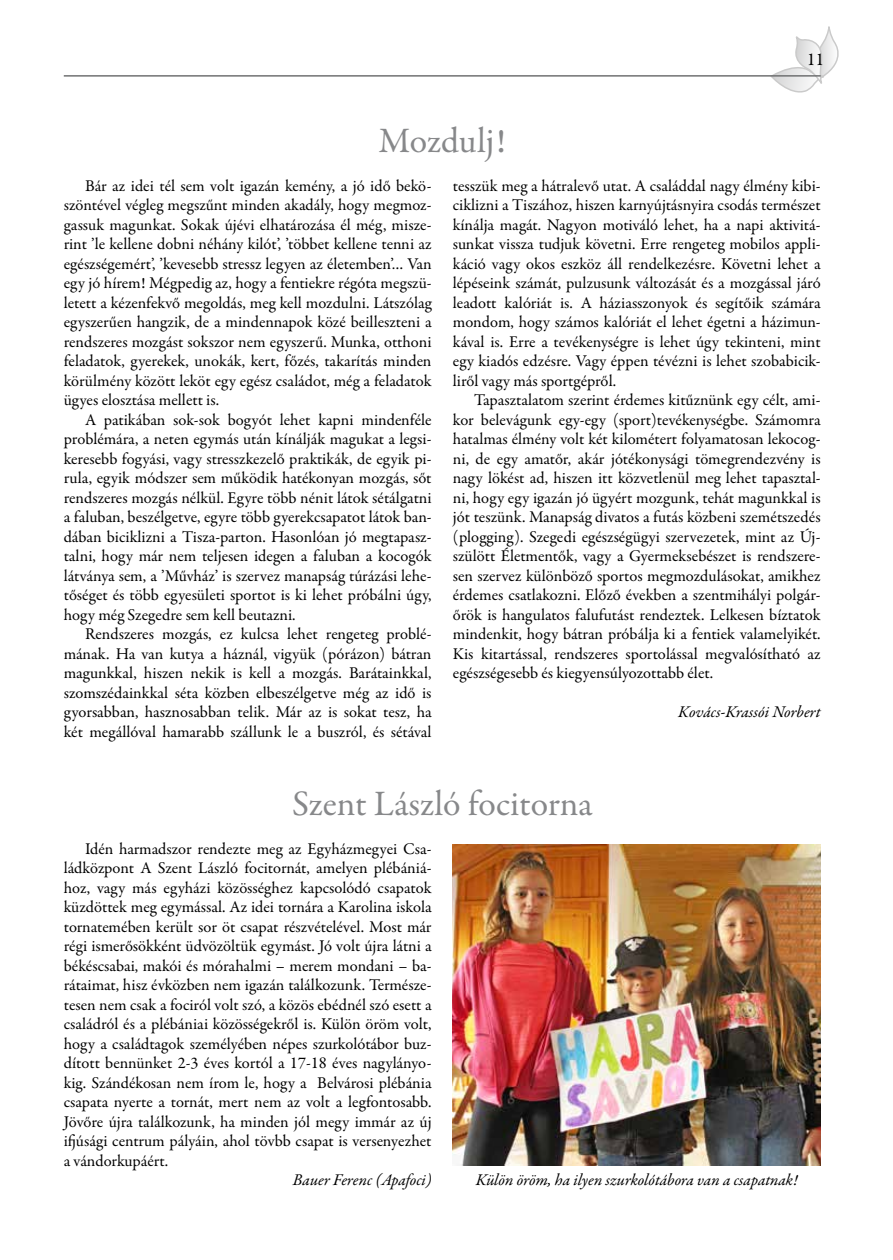
<style>
.page{position:relative;width:893px;height:1260px;background:#fff}
.page>*{position:absolute;margin:0;border:0;box-sizing:border-box;transform-origin:0 0}
.t1{font:36px "Garamond Premr Pro";color:#87888a}
.t2{font:18px "Garamond Premr Pro";color:#000}
.t3{font:16.5px/19.5px "Garamond Premr Pro";color:#000;text-align:justify}
.t4{font:italic 16.5px "Garamond Premr Pro";letter-spacing:-.005em;color:#000}
</style>
<div class="page">
<svg style="left:771px;top:27px;width:68px;height:66px"></svg>
<hr style="left:64px;top:75px;width:757px;height:2px;background:#707172">
<img style="left:453px;top:845px;width:368px;height:321px">
<p class="t2" style="left:807px;top:48px;width:19px">11</p>
<h1 class="t1" style="left:379px;top:118px;width:129px">Mozdulj!</h1>
<p class="t3" style="left:64px;top:176px;width:369px;text-indent:21px">Bár az idei tél sem volt igazán kemény, a jó idő bekö&shy;szöntével végleg megszűnt minden akadály, hogy megmoz&shy;gassuk magunkat. Sokak újévi elhatározása él még, misze&shy;rint ’le kellene dobni néhány kilót’, ’többet kellene tenni az egészségemért’, ’kevesebb stressz legyen az életemben’… Van egy jó hírem! Mégpedig az, hogy a fentiekre régóta megszü&shy;letett a kézenfekvő megoldás, meg kell mozdulni. Látszólag egyszerűen hangzik, de a mindennapok közé beilleszteni a rendszeres mozgást sokszor nem egyszerű. Munka, otthoni feladatok, gyerekek, unokák, kert, főzés, takarítás minden körülmény között leköt egy egész családot, még a feladatok ügyes elosztása mellett is.</p>
<p class="t3" style="left:64px;top:410px;width:369px;text-indent:21px">A patikában sok-sok bogyót lehet kapni mindenféle problémára, a neten egymás után kínálják magukat a legsi&shy;keresebb fogyási, vagy stresszkezelő praktikák, de egyik pi&shy;rula, egyik módszer sem működik hatékonyan mozgás, sőt rendszeres mozgás nélkül. Egyre több nénit látok sétálgatni a faluban, beszélgetve, egyre több gyerekcsapatot látok ban&shy;dában biciklizni a Tisza-parton. Hasonlóan jó megtapasz&shy;talni, hogy már nem teljesen idegen a faluban a kocogók látványa sem, a ’Művház’ is szervez manapság túrázási lehe&shy;tőséget és több egyesületi sportot is ki lehet próbálni úgy, hogy még Szegedre sem kell beutazni.</p>
<p class="t3" style="left:64px;top:625px;width:369px;text-indent:21px">Rendszeres mozgás, ez kulcsa lehet rengeteg problé&shy;mának. Ha van kutya a háznál, vigyük (pórázon) bátran magunkkal, hiszen nekik is kell a mozgás. Barátainkkal, szomszédainkkal séta közben elbeszélgetve még az idő is gyorsabban, hasznosabban telik. Már az is sokat tesz, ha két megállóval hamarabb szállunk le a buszról, és sétával</p>
<p class="t3" style="left:453px;top:176px;width:369px">tesszük meg a hátralevő utat. A családdal nagy élmény kibi&shy;ciklizni a Tiszához, hiszen karnyújtásnyira csodás természet kínálja magát. Nagyon motiváló lehet, ha a napi aktivitá&shy;sunkat vissza tudjuk követni. Erre rengeteg mobilos appli&shy;káció vagy okos eszköz áll rendelkezésre. Követni lehet a lépéseink számát, pulzusunk változását és a mozgással járó leadott kalóriát is. A háziasszonyok és segítőik számára mondom, hogy számos kalóriát el lehet égetni a házimun&shy;kával is. Erre a tevékenységre is lehet úgy tekinteni, mint egy kiadós edzésre. Vagy éppen tévézni is lehet szobabicik&shy;liről vagy más sportgépről.</p>
<p class="t3" style="left:453px;top:391px;width:369px;text-indent:21px">Tapasztalatom szerint érdemes kitűznünk egy célt, ami&shy;kor belevágunk egy-egy (sport)tevékenységbe. Számomra hatalmas élmény volt két kilométert folyamatosan lekocog&shy;ni, de egy amatőr, akár jótékonysági tömegrendezvény is nagy lökést ad, hiszen itt közvetlenül meg lehet tapasztal&shy;ni, hogy egy igazán jó ügyért mozgunk, tehát magunkkal is jót teszünk. Manapság divatos a futás közbeni szemétszedés (plogging). Szegedi egészségügyi szervezetek, mint az Új&shy;szülött Életmentők, vagy a Gyermeksebészet is rendszere&shy;sen szervez különböző sportos megmozdulásokat, amikhez érdemes csatlakozni. Előző években a szentmihályi polgár&shy;őrök is hangulatos falufutást rendeztek. Lelkesen bíztatok mindenkit, hogy bátran próbálja ki a fentiek valamelyikét.<br>Kis kitartással, rendszeres sportolással megvalósítható az egészségesebb és kiegyensúlyozottabb élet.</p>
<p class="t4" style="left:678px;top:702px;width:144px">Kovács-Krassói Norbert</p>
<h1 class="t1" style="left:292px;top:781px;width:302px">Szent László focitorna</h1>
<p class="t3" style="left:64px;top:839px;width:370px;text-indent:21px">Idén harmadszor rendezte meg az Egyházmegyei Csa&shy;ládközpont A Szent László focitornát, amelyen plébániá&shy;hoz, vagy más egyházi közösséghez kapcsolódó csapatok küzdöttek meg egymással. Az idei tornára a Karolina iskola tornatemében került sor öt csapat részvételével. Most már régi ismerősökként üdvözöltük egymást. Jó volt újra látni a békéscsabai, makói és mórahalmi – merem mondani – ba&shy;rátaimat, hisz évközben nem igazán találkozunk. Természe&shy;tesen nem csak a fociról volt szó, a közös ebédnél szó esett a családról és a plébániai közösségekről is. Külön öröm volt, hogy a családtagok személyében népes szurkolótábor buz&shy;dított bennünket 2-3 éves kortól a 17-18 éves nagylányo&shy;kig. Szándékosan nem írom le, hogy a Belvárosi plébánia csapata nyerte a tornát, mert nem az volt a legfontosabb.<br>Jövőre újra találkozunk, ha minden jól megy immár az új ifjúsági centrum pályáin, ahol tövbb csapat is versenyezhet a vándorkupáért.</p>
<p class="t4" style="left:293px;top:1169px;width:140px">Bauer Ferenc (Apafoci)</p>
<p class="t4" style="left:476px;top:1169px;width:324px">Külön öröm, ha ilyen szurkolótábora van a csapatnak!</p>
</div>
